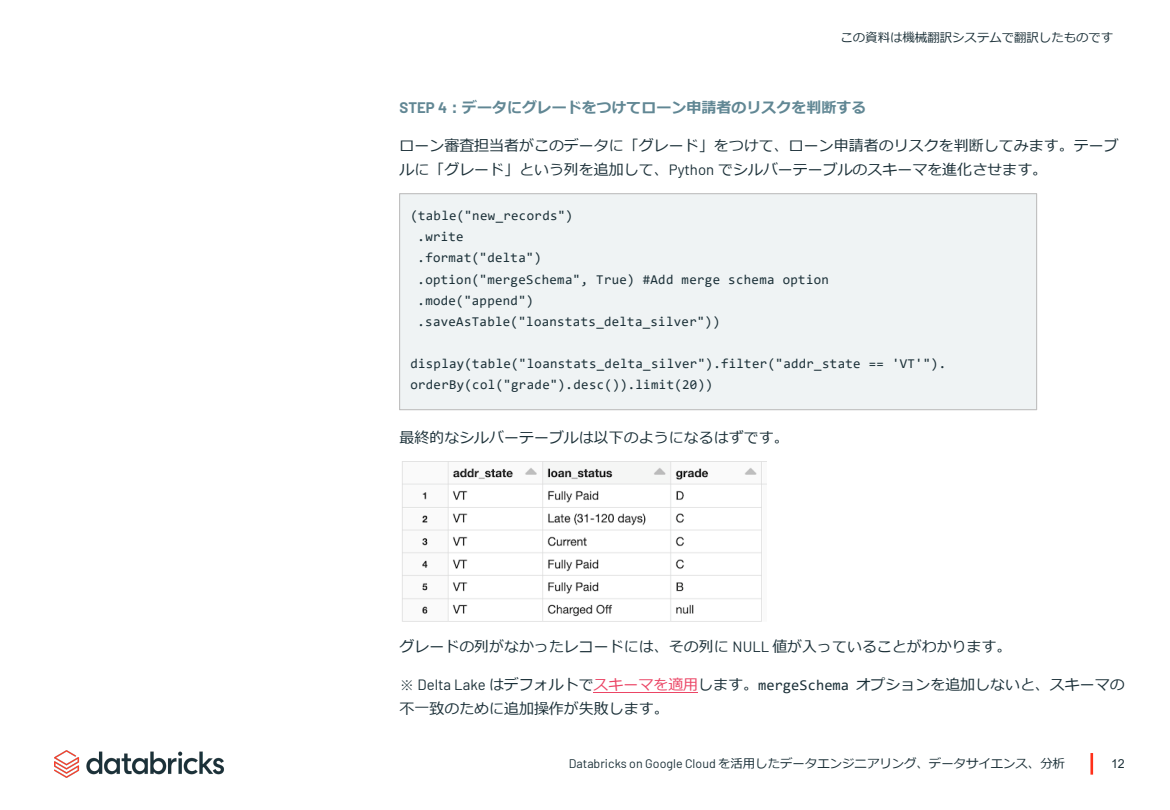
<style>
.page{position:relative;width:1170px;height:810px;background:#fff}
.page>*{position:absolute;margin:0;border:0;box-sizing:border-box;transform-origin:0 0}
.t1{font:15px/24px "Meiryo";color:#1b3038}
.t2{font:700 15px "Meiryo";color:#618794}
.t3{font:13.5px/21px "Consolas";letter-spacing:.025em;color:#1b3038}
.t4{font:12.45px "Meiryo";color:#1b3038}
.t5{font:12.45px "Arial";color:#1b3038}
.s1{font-family:"Barlow"}
.s2{font-family:"Times New Roman"}
.s3{color:#eb4565}
.s4{font-family:"Consolas"}
</style>
<div class="page">
<hr style="left:1090px;top:753px;width:3px;height:22px;background:#ff301a">
<img style="left:54px;top:750px;width:170px;height:27px">
<hr style="left:594px;top:692px;width:104px;height:1px;background:#eb4565">
<div style="left:399px;top:193px;width:638px;height:217px;background:#eff3f4;border:1px solid #bfbfbf"></div>
<img style="left:402px;top:461px;width:365px;height:161px">
<p class="t4" style="left:840px;top:29px;width:274px">この資料は機械翻訳システムで翻訳したものです</p>
<p class="t2" style="left:400px;top:97px;width:468px"><span class="s1">STEP 4</span>：データにグレードをつけてローン申請者のリスクを判断する</p>
<p class="t1" style="left:400px;top:134px;width:721px">ローン審査担当者がこのデータに「グレード」をつけて、ローン申請者のリスクを判断してみます。テーブルに「グレード」という列を追加して、<span class="s1">Python</span> でシルバーテーブルのスキーマを進化させます。</p>
<p class="t3" style="left:410px;top:205px;width:164px">(table("new_records")</p>
<p class="t3" style="left:418px;top:226px;width:48px">.write</p>
<p class="t3" style="left:418px;top:247px;width:125px">.format("delta")</p>
<p class="t3" style="left:418px;top:268px;width:413px">.option("mergeSchema", True) #Add merge schema option</p>
<p class="t3" style="left:418px;top:289px;width:117px">.mode("append")</p>
<p class="t3" style="left:418px;top:310px;width:304px">.saveAsTable("loanstats_delta_silver"))</p>
<p class="t3" style="left:410px;top:352px;width:537px">display(table("loanstats_delta_silver").filter("addr_state == 'VT'"). orderBy(col("grade").desc()).limit(20))</p>
<p class="t1" style="left:400px;top:427px;width:391px">最終的なシルバーテーブルは以下のようになるはずです。</p>
<p class="t1" style="left:400px;top:635px;width:613px">グレードの列がなかったレコードには、その列に <span class="s1">NULL</span> 値が入っていることがわかります。</p>
<p class="t1" style="left:400px;top:674px;width:727px;line-height:23.4px"><span class="s2">※</span> <span class="s1">Delta Lake</span> はデフォルトで<span class="s3">スキーマを適用</span>します。<span class="s4">mergeSchema</span> オプションを追加しないと、スキーマの不一致のために追加操作が失敗します。</p>
<p class="t4" style="left:569px;top:755px;width:498px"><span class="s1">Databricks on Google Cloud</span> を活用したデータエンジニアリング、データサイエンス、分析</p>
<p class="t5" style="left:1111px;top:755px;width:15px">12</p>
</div>
